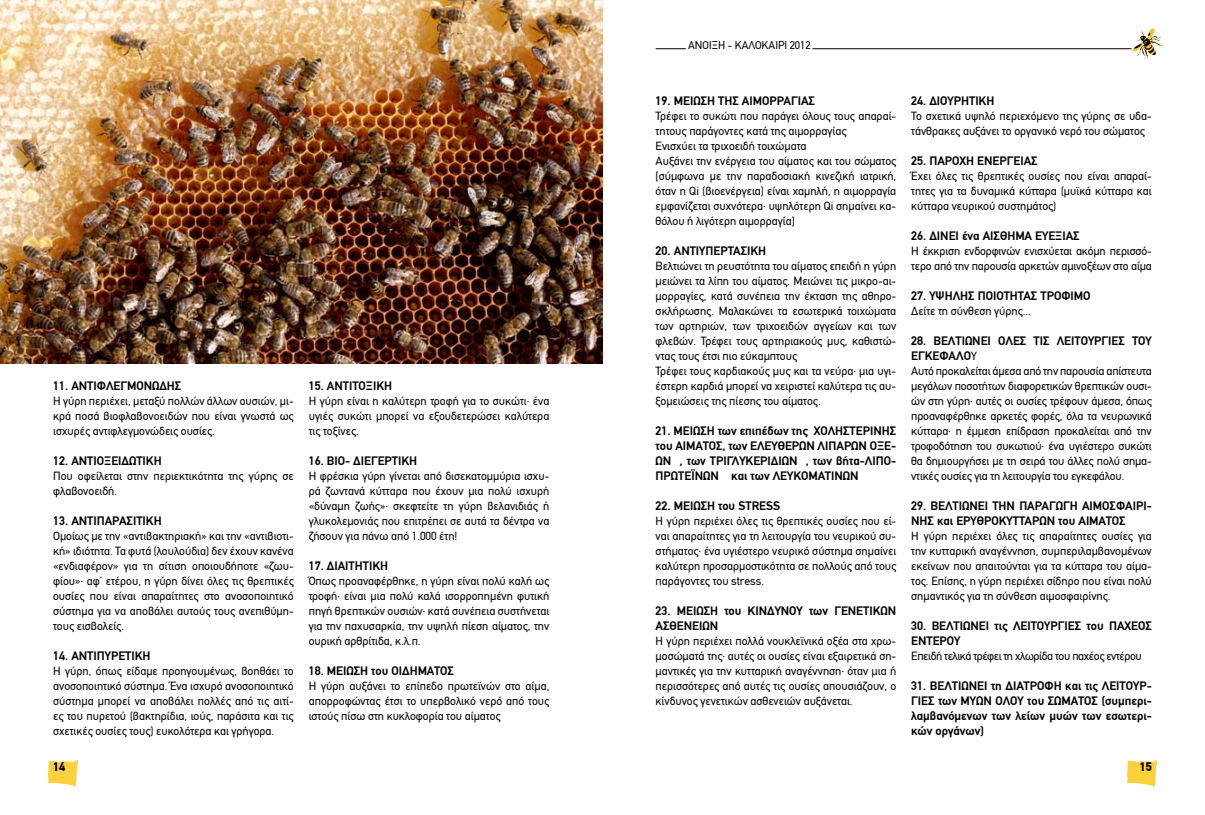
<style>
.page{position:relative;width:1205px;height:815px;background:#fff}
.page>*{position:absolute;margin:0;border:0;box-sizing:border-box;transform-origin:0 0}
.t1{font:700 12.5px/15px "PF Din Text";color:#000}
.t2{font:900 12.5px "PF Din Text";color:#000}
.t3{font:11.88px/15px "PF Din Text";color:#000;text-align:justify}
.t4{font:11.88px "PF Din Text";letter-spacing:-.03em;color:#000}
.t5{font:11.25px "PF Din Text";color:#000}
.s1{font-weight:400;font-size:11.88px}
</style>
<div class="page">
<hr style="left:656px;top:48px;width:30px;height:1px;background:#000">
<hr style="left:812px;top:48px;width:319px;height:1px;background:#000">
<svg style="left:48px;top:760px;width:30px;height:27px"></svg>
<svg style="left:1127px;top:760px;width:30px;height:27px"></svg>
<svg style="left:1132px;top:28px;width:32px;height:32px"></svg>
<img style="left:0;top:0;width:602px;height:363px">
<p class="t1" style="left:53px;top:378px;width:130px">11. ΑΝΤΙΦΛΕΓΜΟΝΩΔΗΣ</p>
<p class="t3" style="left:53px;top:393px;width:242px">Η γύρη περιέχει, μεταξύ πολλών άλλων ουσιών, μι&shy;κρά ποσά βιοφλαβονοειδών που είναι γνωστά ως ισχυρές αντιφλεγμονώδεις ουσίες.</p>
<p class="t1" style="left:53px;top:453px;width:110px">12. ΑΝΤΙΟΞΕΙΔΩΤΙΚΗ</p>
<p class="t3" style="left:53px;top:468px;width:242px">Που οφείλεται στην περιεκτικότητα της γύρης σε φλαβονοειδή.</p>
<p class="t1" style="left:53px;top:513px;width:110px">13. ΑΝΤΙΠΑΡΑΣΙΤΙΚΗ</p>
<p class="t3" style="left:53px;top:528px;width:242px">Ομοίως με την «αντιβακτηριακή» και την «αντιβιοτι&shy;κή» ιδιότητα. Τα φυτά (λουλούδια) δεν έχουν κανένα «ενδιαφέρον» για τη σίτιση οποιουδήποτε «ζωυ&shy;φίου»· αφ’ ετέρου, η γύρη δίνει όλες τις θρεπτικές ουσίες που είναι απαραίτητες στο ανοσοποιητικό σύστημα για να αποβάλει αυτούς τους ανεπιθύμη&shy;τους εισβολείς.</p>
<p class="t1" style="left:53px;top:648px;width:99px">14. ΑΝΤΙΠΥΡΕΤΙΚΗ</p>
<p class="t3" style="left:53px;top:663px;width:242px">Η γύρη, όπως είδαμε προηγουμένως, βοηθάει το ανοσοποιητικό σύστημα. Ένα ισχυρό ανοσοποιητικό σύστημα μπορεί να αποβάλει πολλές από τις αιτί&shy;ες του πυρετού (βακτηρίδια, ιούς, παράσιτα και τις σχετικές ουσίες τους) ευκολότερα και γρήγορα.</p>
<p class="t1" style="left:309px;top:378px;width:85px">15. ΑΝΤΙΤΟΞΙΚΗ</p>
<p class="t3" style="left:309px;top:393px;width:242px">Η γύρη είναι η καλύτερη τροφή για το συκώτι· ένα υγιές συκώτι μπορεί να εξουδετερώσει καλύτερα τις τοξίνες.</p>
<p class="t1" style="left:309px;top:453px;width:110px">16. ΒΙΟ- ΔΙΕΓΕΡΤΙΚΗ</p>
<p class="t3" style="left:309px;top:468px;width:242px">Η φρέσκια γύρη γίνεται από δισεκατομμύρια ισχυ&shy;ρά ζωντανά κύτταρα που έχουν μια πολύ ισχυρή «δύναμη ζωής»· σκεφτείτε τη γύρη βελανιδιάς ή γλυκολεμονιάς που επιτρέπει σε αυτά τα δέντρα να ζήσουν για πάνω από 1.000 έτη!</p>
<p class="t1" style="left:309px;top:558px;width:81px">17. ΔΙΑΙΤΗΤΙΚΗ</p>
<p class="t3" style="left:309px;top:573px;width:242px">Όπως προαναφέρθηκε, η γύρη είναι πολύ καλή ως τροφή· είναι μια πολύ καλά ισορροπημένη φυτική πηγή θρεπτικών ουσιών· κατά συνέπεια συστήνεται για την παχυσαρκία, την υψηλή πίεση αίματος, την ουρική αρθρίτιδα, κ.λ.π.</p>
<p class="t1" style="left:309px;top:663px;width:147px">18. ΜΕΙΩΣΗ του ΟΙΔΗΜΑΤΟΣ</p>
<p class="t3" style="left:309px;top:678px;width:242px">Η γύρη αυξάνει το επίπεδο πρωτεϊνών στο αίμα, απορροφώντας έτσι το υπερβολικό νερό από τους ιστούς πίσω στη κυκλοφορία του αίματος</p>
<p class="t5" style="left:688px;top:38px;width:124px">ΑΝΟΙΞΗ - ΚΑΛΟΚΑΙΡΙ 2012</p>
<p class="t1" style="left:656px;top:93px;width:161px">19. ΜΕΙΩΣΗ ΤΗΣ ΑΙΜΟΡΡΑΓΙΑΣ</p>
<p class="t3" style="left:656px;top:108px;width:242px;text-align:left">Τρέφει το συκώτι που παράγει όλους τους απαραί&shy;τητους παράγοντες κατά της αιμορραγίας<br>Ενισχύει τα τριχοειδή τοιχώματα<br>Αυξάνει την ενέργεια του αίματος και του σώματος [σύμφωνα με την παραδοσιακή κινεζική ιατρική, όταν η Qi (βιοενέργεια) είναι χαμηλή, η αιμορραγία εμφανίζεται συχνότερα· υψηλότερη Qi σημαίνει κα&shy;θόλου ή λιγότερη αιμορραγία]</p>
<p class="t1" style="left:656px;top:243px;width:112px">20. ΑΝΤΙΥΠΕΡΤΑΣΙΚΗ</p>
<p class="t3" style="left:656px;top:258px;width:242px;text-align:left">Βελτιώνει τη ρευστότητα του αίματος επειδή η γύρη μειώνει τα λίπη του αίματος. Μειώνει τις μικρο-αι&shy;μορραγίες, κατά συνέπεια την έκταση της αθηρο&shy;σκλήρωσης. Μαλακώνει τα εσωτερικά τοιχώματα των αρτηριών, των τριχοειδών αγγείων και των φλεβών. Τρέφει τους αρτηριακούς μυς, καθιστώ&shy;ντας τους έτσι πιο εύκαμπτους<br>Τρέφει τους καρδιακούς μυς και τα νεύρα· μια υγι&shy;έστερη καρδιά μπορεί να χειριστεί καλύτερα τις αυ&shy;ξομειώσεις της πίεσης του αίματος.</p>
<p class="t1" style="left:656px;top:423px;width:242px;text-align:justify">21. ΜΕΙΩΣΗ των επιπέδων της ΧΟΛΗΣΤΕΡΙΝΗΣ του ΑΙΜΑΤΟΣ, των ΕΛΕΥΘΕΡΩΝ ΛΙΠΑΡΩΝ ΟΞΕ-ΩΝ , των ΤΡΙΓΛΥΚΕΡΙΔΙΩΝ , των βήτα-ΛΙΠΟ-ΠΡΩΤΕΪΝΩΝ και των ΛΕΥΚΟΜΑΤΙΝΩΝ</p>
<p class="t1" style="left:656px;top:498px;width:126px">22. ΜΕΙΩΣΗ του STRESS</p>
<p class="t3" style="left:656px;top:513px;width:242px">Η γύρη περιέχει όλες τις θρεπτικές ουσίες που εί&shy;ναι απαραίτητες για τη λειτουργία του νευρικού συ&shy;στήματος· ένα υγιέστερο νευρικό σύστημα σημαίνει καλύτερη προσαρμοστικότητα σε πολλούς από τους παράγοντες του stress.</p>
<p class="t1" style="left:656px;top:603px;width:242px">23. ΜΕΙΩΣΗ του ΚΙΝΔΥΝΟΥ των ΓΕΝΕΤΙΚΩΝ<br>ΑΣΘΕΝΕΙΩΝ</p>
<p class="t3" style="left:656px;top:633px;width:242px">Η γύρη περιέχει πολλά νουκλεϊνικά οξέα στα χρω&shy;μοσώματά της· αυτές οι ουσίες είναι εξαιρετικά ση&shy;μαντικές για την κυτταρική αναγέννηση· όταν μια ή περισσότερες από αυτές τις ουσίες απουσιάζουν, ο κίνδυνος γενετικών ασθενειών αυξάνεται.</p>
<p class="t1" style="left:911px;top:93px;width:85px">24. ΔΙΟΥΡΗΤΙΚΗ</p>
<p class="t3" style="left:911px;top:108px;width:242px">Το σχετικά υψηλό περιεχόμενο της γύρης σε υδα&shy;τάνθρακες αυξάνει το οργανικό νερό του σώματος</p>
<p class="t1" style="left:911px;top:153px;width:128px">25. ΠΑΡΟΧΗ ΕΝΕΡΓΕΙΑΣ</p>
<p class="t3" style="left:911px;top:168px;width:242px">Έχει όλες τις θρεπτικές ουσίες που είναι απαραί&shy;τητες για τα δυναμικά κύτταρα (μυϊκά κύτταρα και κύτταρα νευρικού συστημάτος)</p>
<p class="t1" style="left:911px;top:228px;width:170px">26. ΔΙΝΕΙ ένα ΑΙΣΘΗΜΑ ΕΥΕΞΙΑΣ</p>
<p class="t3" style="left:911px;top:243px;width:242px">Η έκκριση ενδορφινών ενισχύεται ακόμη περισσό&shy;τερο από την παρουσία αρκετών αμινοξέων στο αίμα</p>
<p class="t1" style="left:911px;top:288px;width:181px">27. ΥΨΗΛΗΣ ΠΟΙΟΤΗΤΑΣ ΤΡΟΦΙΜΟ</p>
<p class="t3" style="left:911px;top:303px;width:121px">Δείτε τη σύνθεση γύρης...</p>
<p class="t1" style="left:911px;top:333px;width:242px">28. ΒΕΛΤΙΩΝΕΙ ΟΛΕΣ ΤΙΣ ΛΕΙΤΟΥΡΓΙΕΣ ΤΟΥ<br>ΕΓΚΕΦΑΛΟ<span class="s1">Υ</span></p>
<p class="t3" style="left:911px;top:363px;width:242px">Αυτό προκαλείται άμεσα από την παρουσία απίστευτα μεγάλων ποσοτήτων διαφορετικών θρεπτικών ουσι&shy;ών στη γύρη· αυτές οι ουσίες τρέφουν άμεσα, όπως προαναφέρθηκε αρκετές φορές, όλα τα νευρωνικά κύτταρα· η έμμεση επίδραση προκαλείται από την τροφοδότηση του συκωτιού· ένα υγιέστερο συκώτι θα δημιουργήσει με τη σειρά του άλλες πολύ σημα&shy;ντικές ουσίες για τη λειτουργία του εγκεφάλου.</p>
<p class="t1" style="left:911px;top:498px;width:242px">29. ΒΕΛΤΙΩΝΕΙ ΤΗΝ ΠΑΡΑΓΩΓΗ ΑΙΜΟΣΦΑΙΡΙ-<br>ΝΗΣ και ΕΡΥΘΡΟΚΥΤΤΑΡΩΝ του ΑΙΜΑΤΟΣ</p>
<p class="t3" style="left:911px;top:528px;width:242px">Η γύρη περιέχει όλες τις απαραίτητες ουσίες για την κυτταρική αναγέννηση, συμπεριλαμβανομένων εκείνων που απαιτούνται για τα κύτταρα του αίμα&shy;τος. Επίσης, η γύρη περιέχει σίδηρο που είναι πολύ σημαντικός για τη σύνθεση αιμοσφαιρίνης.</p>
<p class="t1" style="left:911px;top:618px;width:242px">30. ΒΕΛΤΙΩΝΕΙ τις ΛΕΙΤΟΥΡΓΙΕΣ του ΠΑΧΕΟΣ<br>ΕΝΤΕΡΟΥ</p>
<p class="t4" style="left:911px;top:649px;width:232px">Επειδή τελικά τρέφει τη χλωρίδα του παχέος εντέρου</p>
<p class="t1" style="left:911px;top:678px;width:242px;text-align:justify">31. ΒΕΛΤΙΩΝΕΙ τη ΔΙΑΤΡΟΦΗ και τις ΛΕΙΤΟΥΡ-ΓΙΕΣ των ΜΥΩΝ ΟΛΟΥ του ΣΩΜΑΤΟΣ (συμπερι&shy;λαμβανόμενων των λείων μυών των εσωτερι&shy;κών οργάνων)</p>
<p class="t2" style="left:53px;top:759px;width:14px">14</p>
<p class="t2" style="left:1139px;top:759px;width:14px">15</p>
</div>
